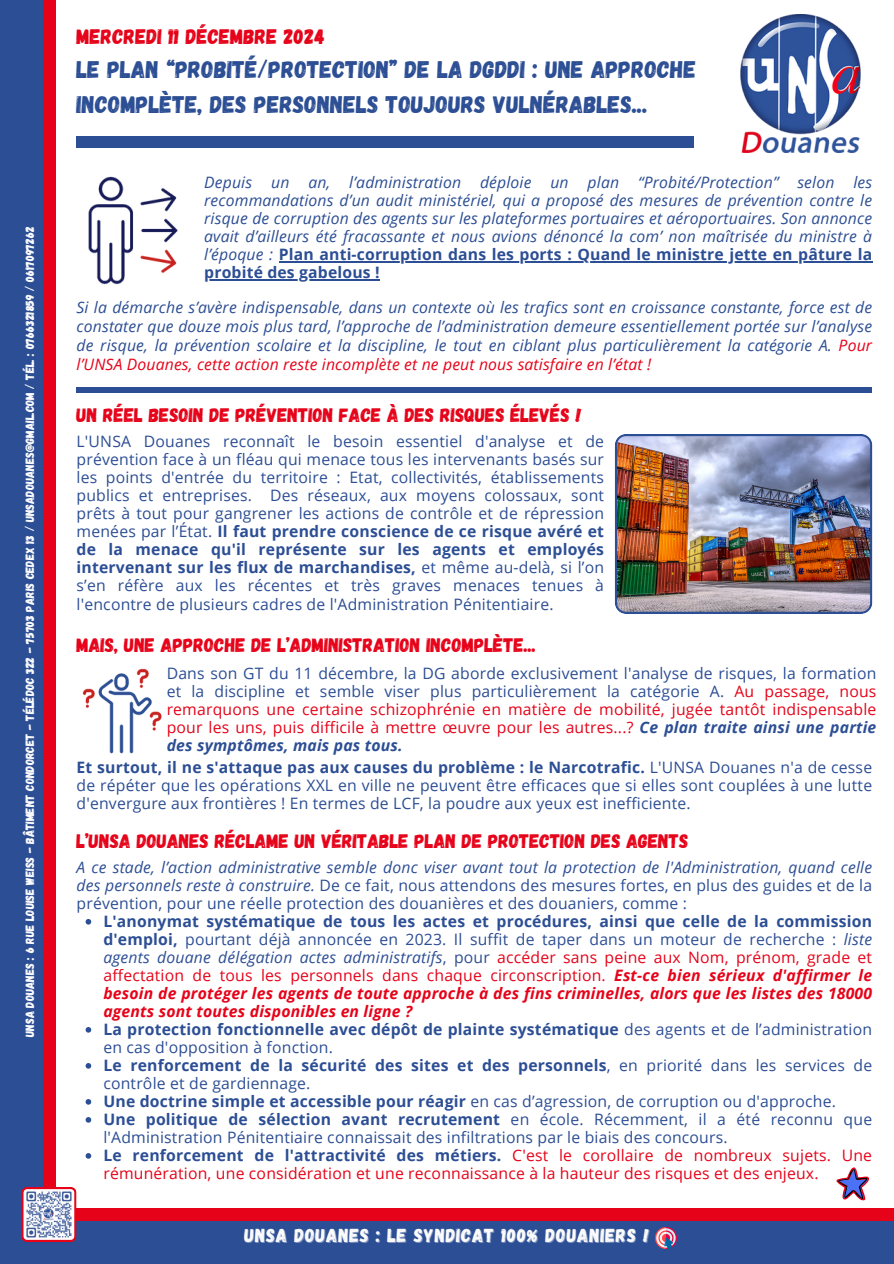
<style>
.page{position:relative;width:894px;height:1264px;background:#fff}
.page>*{position:absolute;margin:0;border:0;box-sizing:border-box;transform-origin:0 0}
.t1{font:24px/34.8px "Gagalin";letter-spacing:.005em;color:#2c4e94}
.t2{font:21px "Gagalin";letter-spacing:.005em;color:#e60319}
.t3{font:19.5px "Gagalin";color:#e60319}
.t4{font:18.75px "Gagalin";letter-spacing:.045em;color:#fcfcfd}
.t5{font:15.75px/18px "Open Sans";letter-spacing:.01em;color:#2c4e94;text-align:justify}
.t6{font:italic 15.75px/18px "Open Sans";letter-spacing:.01em;color:#2c4e94;text-align:justify}
.t7{font:15.75px/18px "Open Sans";letter-spacing:.01em;color:#e60319;text-align:justify}
.t8{font:italic 700 15.75px/18px "Open Sans";letter-spacing:.01em;color:#e60319;text-align:justify}
.t9{font:700 15.75px "Open Sans";letter-spacing:.01em;color:#2c4e94}
.t10{font:12px "Gagalin";letter-spacing:-.01em;color:#fcfcfd}
.s1{font-weight:700;font-style:normal}
.s2{color:#e60319}
.s3{font-weight:700}
.s4{color:#2c4e94}
.s5{font-weight:700;font-style:italic;color:#2c4e94}
.s6{font-style:italic}
.s7{font-style:normal;color:#2c4e94}
.s8{font-weight:400;font-style:normal;color:#2c4e94}
.s9{font-weight:400;color:#2c4e94}
.s10{font-weight:400;font-style:normal}
.s11{font-weight:700;color:#2c4e94}
</style>
<div class="page">
<div style="left:0;top:0;width:55px;height:1263px;background:#e60319"></div>
<div style="left:0;top:1208px;width:893px;height:55px;background:#e60319"></div>
<div style="left:0;top:0;width:43px;height:1263px;background:#2c4e94"></div>
<div style="left:0;top:1220px;width:893px;height:43px;background:#2c4e94"></div>
<img style="left:655px;top:1227px;width:21px;height:21px">
<svg style="left:21px;top:1186px;width:55px;height:55px;background:#beabc1"></svg>
<div style="left:77px;top:136px;width:616px;height:12px;background:#2c4e94"></div>
<img style="left:740px;top:15px;width:121px;height:137px">
<img style="left:88px;top:176px;width:90px;height:109px">
<div style="left:76px;top:387px;width:796px;height:6px;background:#2c4e94"></div>
<img style="left:615px;top:434px;width:257px;height:180px">
<hr style="left:279px;top:261px;width:593px;height:1px;background:#2c4e94">
<hr style="left:204px;top:279px;width:175px;height:1px;background:#2c4e94">
<img style="left:82px;top:668px;width:80px;height:86px">
<svg style="left:86px;top:919px;width:5px;height:5px"></svg>
<svg style="left:86px;top:1027px;width:5px;height:5px"></svg>
<svg style="left:86px;top:1063px;width:5px;height:5px"></svg>
<svg style="left:86px;top:1099px;width:5px;height:5px"></svg>
<svg style="left:86px;top:1117px;width:5px;height:5px"></svg>
<svg style="left:86px;top:1153px;width:5px;height:5px"></svg>
<svg style="left:836px;top:1167px;width:32px;height:33px"></svg>
<p class="t10" style="left:22px;top:1036px;width:812px;rotate:-90deg">UNSA DOUANES : 6 RUE LOUISE WEISS - BÂTIMENT CONDORCET - TÉLÉDOC 322 - 75703 PARIS CEDEX 13 / UNSADOUANES@GMAIL.COM / TÉL. : 0766321859 / 0617097262</p>
<h1 class="t2" style="left:76px;top:23px;width:250px">MERCREDI 11 DÉCEMBRE 2024</h1>
<h1 class="t1" style="left:76px;top:50px;width:621px">LE PLAN “PROBITÉ/PROTECTION” DE LA DGDDI : UNE APPROCHE<br>INCOMPLÈTE, DES PERSONNELS TOUJOURS VULNÉRABLES...</h1>
<p class="t6" style="left:204px;top:173px;width:669px">Depuis un an, l’administration déploie un plan “Probité/Protection” selon les recommandations d’un audit ministériel, qui a proposé des mesures de prévention contre le risque de corruption des agents sur les plateformes portuaires et aéroportuaires. Son annonce avait d’ailleurs été fracassante et nous avions dénoncé la com’ non maîtrisée du ministre à l’époque : <span class="s1">Plan anti-corruption dans les ports : Quand le ministre jette en pâture la</span></p>
<h3 class="t9" style="left:204px;top:261px;width:177px">probité des gabelous !</h3>
<p class="t6" style="left:77px;top:297px;width:796px;line-height:18.8px">Si la démarche s’avère indispensable, dans un contexte où les trafics sont en croissance constante, force est de constater que douze mois plus tard, l’approche de l’administration demeure essentiellement portée sur l’analyse de risque, la prévention scolaire et la discipline, le tout en ciblant plus particulièrement la catégorie A. <span class="s2">Pour l’UNSA Douanes, cette action reste incomplète et ne peut nous satisfaire en l’état !</span></p>
<h2 class="t3" style="left:77px;top:403px;width:506px">UN RÉEL BESOIN DE PRÉVENTION FACE À DES RISQUES ÉLEVÉS !</h2>
<h3 class="t5" style="left:77px;top:432px;width:529px">L'UNSA Douanes reconnaît le besoin essentiel d'analyse et de prévention face à un fléau qui menace tous les intervenants basés sur les points d'entrée du territoire : Etat, collectivités, établissements publics et entreprises. Des réseaux, aux moyens colossaux, sont prêts à tout pour gangrener les actions de contrôle et de répression menées par l’État. <span class="s3">Il faut prendre conscience de ce risque avéré et de la menace qu'il représente sur les agents et employés intervenant sur les flux de marchandises,</span> et même au-delà, si l’on s’en réfère aux les récentes et très graves menaces tenues à l'encontre de plusieurs cadres de l'Administration Pénitentiaire.</h3>
<h2 class="t3" style="left:76px;top:632px;width:461px">MAIS, UNE APPROCHE DE L’ADMINISTRATION INCOMPLÈTE...</h2>
<p class="t7" style="left:167px;top:664px;width:711px"><span class="s4">Dans son GT du 11 décembre, la DG aborde exclusivement l'analyse de risques, la formation et la discipline et semble viser plus particulièrement la catégorie A.</span> Au passage, nous remarquons une certaine schizophrénie en matière de mobilité, jugée tantôt indispensable pour les uns, puis difficile à mettre œuvre pour les autres...? <span class="s5">Ce plan traite ainsi une partie des symptômes, mais pas tous.</span></p>
<h3 class="t5" style="left:77px;top:757px;width:796px"><span class="s3">Et surtout, il ne s'attaque pas aux causes du problème : le Narcotrafic.</span> L'UNSA Douanes n'a de cesse de répéter que les opérations XXL en ville ne peuvent être efficaces que si elles sont couplées à une lutte d'envergure aux frontières ! En termes de LCF, la poudre aux yeux est inefficiente.</h3>
<h3 class="t3" style="left:76px;top:828px;width:613px">L’UNSA DOUANES RÉCLAME UN VÉRITABLE PLAN DE PROTECTION DES AGENTS</h3>
<h2 class="t5" style="left:77px;top:857px;width:796px"><span class="s6">A ce stade, l’action administrative semble donc viser avant tout la protection de l'Administration, quand celle des personnels reste à construire.</span> De ce fait, nous attendons des mesures fortes, en plus des guides et de la prévention, pour une réelle protection des douanières et des douaniers, comme :</h2>
<h3 class="t8" style="left:103px;top:911px;width:770px"><span class="s7">L'anonymat systématique de tous les actes et procédures, ainsi que celle de la commission d'emploi,</span> <span class="s8">pourtant déjà annoncée en 2023. Il suffit de taper dans un moteur de recherche :</span> <span class="s9">liste agents douane délégation actes administratifs</span><span class="s8">, pour</span> <span class="s10">accéder sans peine aux Nom, prénom, grade et affectation de tous les personnels dans chaque circonscription.</span> Est-ce bien sérieux d'affirmer le besoin de protéger les agents de toute approche à des fins criminelles, alors que les listes des 18000 agents sont toutes disponibles en ligne ?</h3>
<p class="t5" style="left:103px;top:1019px;width:770px"><span class="s3">La protection fonctionnelle avec dépôt de plainte systématique</span> des agents et de l’administration en cas d'opposition à fonction.</p>
<p class="t5" style="left:103px;top:1055px;width:770px"><span class="s3">Le renforcement de la sécurité des sites et des personnels</span>, en priorité dans les services de contrôle et de gardiennage.</p>
<p class="t5" style="left:103px;top:1091px;width:733px"><span class="s3">Une doctrine simple et accessible pour réagir</span> en cas d’agression, de corruption ou d'approche.</p>
<p class="t5" style="left:103px;top:1109px;width:770px"><span class="s3">Une politique de sélection avant recrutement</span> en école. Récemment, il a été reconnu que l'Administration Pénitentiaire connaissait des infiltrations par le biais des concours.</p>
<p class="t7" style="left:103px;top:1145px;width:770px"><span class="s11">Le renforcement de l'attractivité des métiers.</span> C'est le corollaire de nombreux sujets. Une rémunération, une considération et une reconnaissance à la hauteur des risques et des enjeux.</p>
<p class="t4" style="left:244px;top:1223px;width:406px">UNSA DOUANES : LE SYNDICAT 100% DOUANIERS !</p>
</div>
